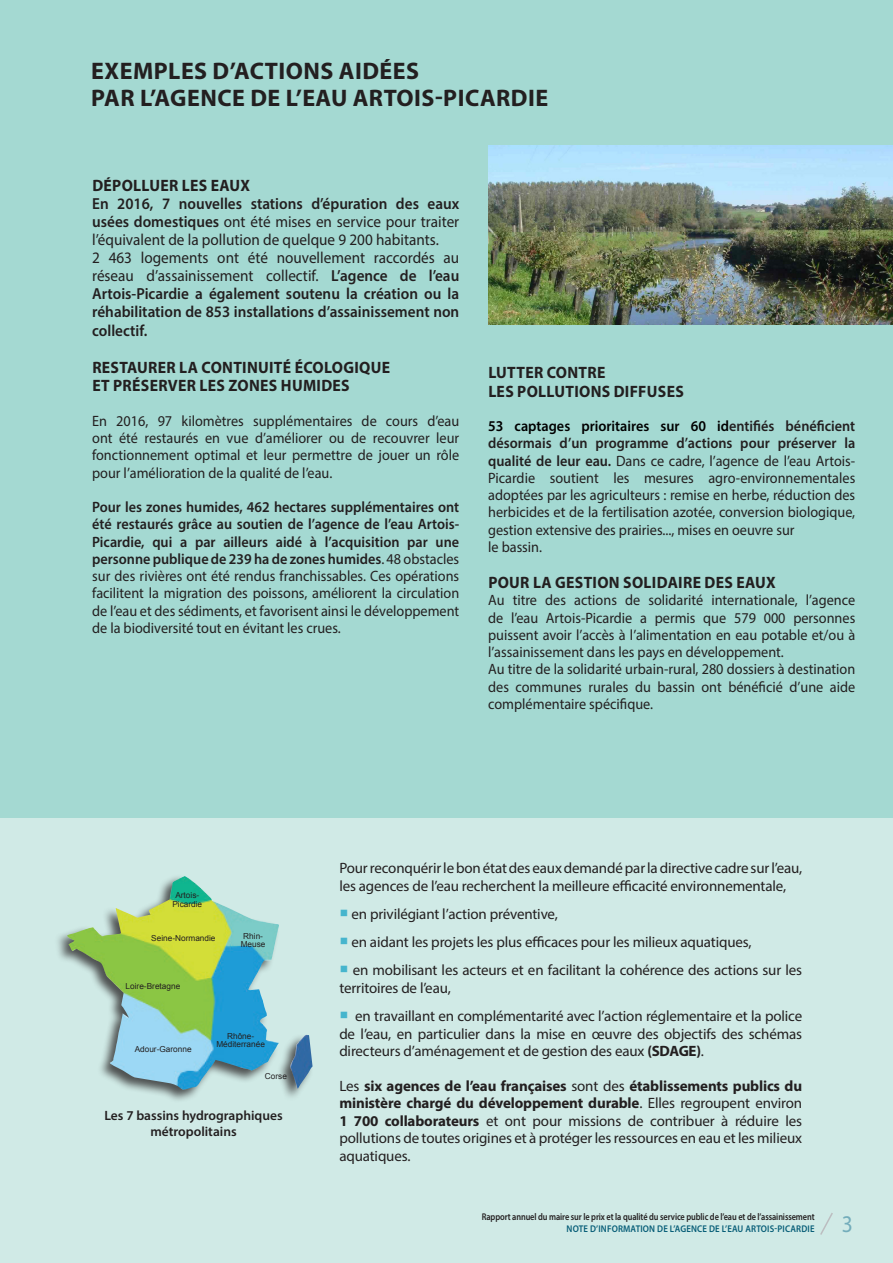
<style>
.page{position:relative;width:893px;height:1263px;background:#fff}
.page>*{position:absolute;margin:0;border:0;box-sizing:border-box;transform-origin:0 0}
.t1{font:700 24px "Myriad Pro";letter-spacing:.02em;color:#231f20}
.t2{font:24px "Myriad Pro";color:#73adbb;scale:.9 1}
.t3{font:700 16.5px "Myriad Pro";letter-spacing:.02em;color:#231f20;scale:.95 1}
.t4{font:600 16.05px/18.3px "Myriad Pro";color:#231f20;text-align:justify;scale:.95 1}
.t5{font:16.05px/18px "Myriad Pro";color:#231f20;text-align:justify;scale:.95 1}
.t6{font:15px/17.2px "Myriad Pro";letter-spacing:-.01em;color:#231f20;text-align:justify;scale:.95 1}
.t7{font:15px/17.4px "Myriad Pro";letter-spacing:-.01em;color:#231f20}
.t8{font:600 13.5px "Myriad Pro";color:#231f20}
.t9{font:600 9.75px "Myriad Pro";letter-spacing:-.01em;color:#231f20;scale:.85 1}
.t10{font:600 9.75px "Myriad Pro";letter-spacing:.02em;color:#065d77;scale:.9 1}
.t11{font:8.25px "Arial";color:#231f20}
.s1{font-weight:600}
.s2{font-weight:400}
.s3{font-weight:600;color:#000}
.s4{color:#46b5cd}
.s5{font-weight:700}
</style>
<div class="page">
<div style="left:0;top:808px;width:893px;height:455px;background:#d0eae6"></div>
<div style="left:0;top:0;width:893px;height:818px;background:#a4d9d2"></div>
<div style="left:54px;top:874px;width:260px;height:229px;background:#231f20;opacity:.75"></div>
<img style="left:67px;top:876px;width:246px;height:214px">
<svg style="left:820px;top:1213px;width:13px;height:22px"></svg>
<img style="left:488px;top:146px;width:405px;height:179px">
<p class="t1" style="left:91px;top:55px;width:329px">EXEMPLES D’ACTIONS AIDÉES</p>
<p class="t1" style="left:91px;top:82px;width:458px">PAR L’AGENCE DE L’EAU ARTOIS-PICARDIE</p>
<p class="t3" style="left:92px;top:174px;width:168px">DÉPOLLUER LES EAUX</p>
<p class="t5" style="left:92px;top:194px;width:388px"><span class="s1">En 2016, 7 nouvelles stations d’épuration des eaux usées domestiques</span> ont été mises en service pour traiter l’équivalent de la pollution de quelque 9 200 habitants.</p>
<p class="t4" style="left:92px;top:248px;width:388px"><span class="s2">2 463 logements ont été nouvellement raccordés au réseau d’assainissement collectif.</span> L’agence de l’eau Artois-Picardie a également soutenu la création ou la réhabilitation de 853 installations d’assainissement non collectif.</p>
<p class="t3" style="left:92px;top:357px;width:315px">RESTAURER LA CONTINUITÉ ÉCOLOGIQUE</p>
<p class="t3" style="left:92px;top:375px;width:272px">ET PRÉSERVER LES ZONES HUMIDES</p>
<p class="t6" style="left:92px;top:412px;width:388px">En 2016, 97 kilomètres supplémentaires de cours d’eau ont été restaurés en vue d’améliorer ou de recouvrer leur fonctionnement optimal et leur permettre de jouer un rôle pour l’amélioration de la qualité de l’eau.</p>
<p class="t6" style="left:92px;top:498px;width:388px"><span class="s1">Pour les zones humides, 462 hectares supplémentaires ont été restaurés grâce au soutien de l’agence de l’eau Artois-Picardie, qui a par ailleurs aidé à l’acquisition par une personne publique de 239 ha de zones humides</span>. 48 obstacles sur des rivières ont été rendus franchissables. Ces opérations facilitent la migration des poissons, améliorent la circulation de l’eau et des sédiments, et favorisent ainsi le développement de la biodiversité tout en évitant les crues.</p>
<p class="t3" style="left:488px;top:361px;width:125px">LUTTER CONTRE</p>
<p class="t3" style="left:488px;top:380px;width:207px">LES POLLUTIONS DIFFUSES</p>
<p class="t6" style="left:488px;top:417px;width:388px"><span class="s3">53 captages prioritaires sur 60 id</span><span class="s1">entifiés bénéficient désormais d’un programme d’actions pour préserver la qualité de leur eau.</span> Dans ce cadre, l’agence de l’eau Artois-Picardie soutient les mesures agro-environnementales adoptées par les agriculteurs : remise en herbe, réduction des herbicides et de la fertilisation azotée, conversion biologique, gestion extensive des prairies..., mises en oeuvre sur</p>
<p class="t6" style="left:488px;top:538px;width:58px">le bassin.</p>
<p class="t3" style="left:488px;top:572px;width:304px">POUR LA GESTION SOLIDAIRE DES EAUX</p>
<p class="t6" style="left:488px;top:591px;width:388px">Au titre des actions de solidarité internationale, l’agence de l’eau Artois-Picardie a permis que 579 000 personnes puissent avoir l’accès à l’alimentation en eau potable et/ou à l’assainissement dans les pays en développement.</p>
<p class="t6" style="left:488px;top:660px;width:388px">Au titre de la solidarité urbain-rural, 280 dossiers à destination des communes rurales du bassin ont bénéficié d’une aide complémentaire spécifique.</p>
<p class="t11" style="left:175px;top:890px;width:25px">Artois-</p>
<p class="t11" style="left:172px;top:898px;width:31px">Picardie</p>
<p class="t11" style="left:151px;top:933px;width:66px">Seine-Normandie</p>
<p class="t11" style="left:243px;top:931px;width:21px">Rhin-</p>
<p class="t11" style="left:241px;top:939px;width:26px">Meuse</p>
<p class="t11" style="left:126px;top:981px;width:56px">Loire-Bretagne</p>
<p class="t11" style="left:135px;top:1044px;width:58px">Adour-Garonne</p>
<p class="t11" style="left:227px;top:1031px;width:29px">Rhône-</p>
<p class="t11" style="left:216px;top:1039px;width:50px">Méditerranée</p>
<p class="t11" style="left:265px;top:1071px;width:24px">Corse</p>
<p class="t8" style="left:104px;top:1107px;width:180px">Les 7 bassins hydrographiques</p>
<p class="t8" style="left:150px;top:1123px;width:88px">métropolitains</p>
<p class="t7" style="left:339px;top:859px;width:464px">Pour reconquérir le bon état des eaux demandé par la directive cadre sur l’eau, les agences de l’eau recherchent la meilleure efficacité environnementale,</p>
<p class="t7" style="left:339px;top:905px;width:220px"><span class="s4">○</span> en privilégiant l’action préventive,</p>
<p class="t7" style="left:339px;top:933px;width:414px"><span class="s4">○</span> en aidant les projets les plus efficaces pour les milieux aquatiques,</p>
<p class="t7" style="left:339px;top:961px;width:464px"><span class="s4">○</span> en mobilisant les acteurs et en facilitant la cohérence des actions sur les territoires de l’eau,</p>
<p class="t7" style="left:339px;top:1007px;width:464px;text-align:justify"><span class="s4">○</span> en travaillant en complémentarité avec l’action réglementaire et la police de l’eau, en particulier dans la mise en œuvre des objectifs des schémas directeurs d’aménagement et de gestion des eaux <span class="s5">(SDAGE)</span>.</p>
<p class="t7" style="left:339px;top:1077px;width:464px;text-align:justify">Les <span class="s5">six agences de l’eau françaises</span> sont des <span class="s5">établissements publics du ministère chargé du développement durable</span>. Elles regroupent environ <span class="s5">1 700 collaborateurs</span> et ont pour missions de contribuer à réduire les pollutions de toutes origines et à protéger les ressources en eau et les milieux aquatiques.</p>
<p class="t9" style="left:482px;top:1210px;width:393px">Rapport annuel du maire sur le prix et la qualité du service public de l’eau et de l’assainissement</p>
<p class="t10" style="left:567px;top:1222px;width:277px">NOTE D’INFORMATION DE L’AGENCE DE L’EAU ARTOIS-PICARDIE</p>
<p class="t2" style="left:842px;top:1209px;width:14px">3</p>
</div>
